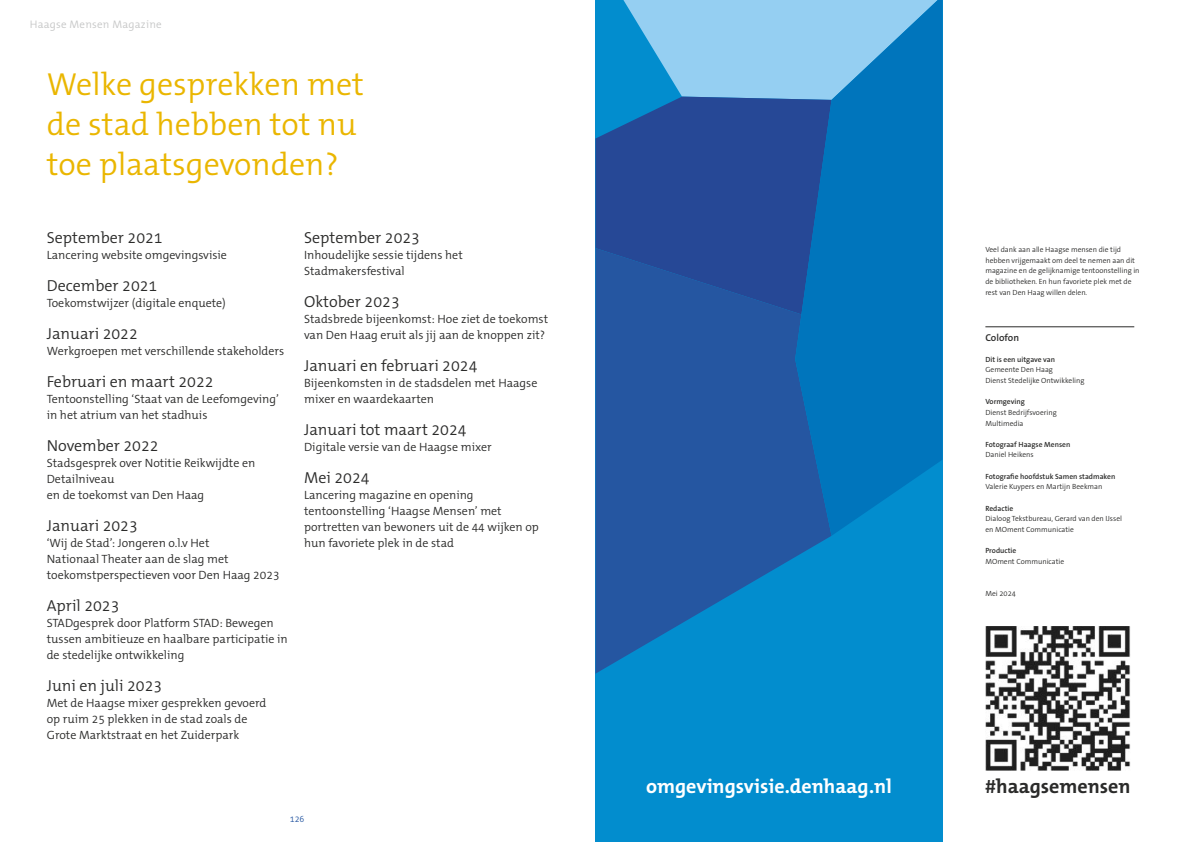
<style>
.page{position:relative;width:1191px;height:842px;background:#fff}
.page>*{position:absolute;margin:0;border:0;box-sizing:border-box;transform-origin:0 0}
.t1{font:300 32px/40px "The Mix B W4";color:#eab600}
.t2{font:700 20px "The Mix B W7";color:#fff}
.t3{font:700 20px "The Mix B W7";color:#2b2b2a}
.t4{font:300 16px "The Mix B W4";color:#2b2b2a}
.t5{font:300 12px/16px "The Mix B W4";color:#2b2b2a}
.t6{font:300 11px "The Mix B W4";letter-spacing:.02em;color:#c6c7c7}
.t7{font:600 10px "The Sans B W6";color:#2b2b2a}
.t8{font:300 9px "The Mix B W4";color:#2556a1}
.t9{font:300 7.5px/10.6px "The Sans B W4";color:#2b2b2a}
.t10{font:600 7.5px "The Sans B W6";color:#2b2b2a}
</style>
<div class="page">
<div style="left:595px;top:0;width:347px;height:842px;background:#028dce"></div>
<svg style="left:623px;top:0;width:172px;height:97px"></svg>
<div style="left:595px;top:97px;width:200px;height:151px;background:#264896"></div>
<svg style="left:595px;top:248px;width:236px;height:418px;fill:#2556a1"></svg>
<svg style="left:795px;top:0;width:147px;height:536px;background:#147cbf"></svg>
<img style="left:985px;top:626px;width:145px;height:145px">
<hr style="left:985px;top:327px;width:149px;height:1px;background:#2b2b2a">
<p class="t6" style="left:30px;top:18px;width:133px">Haagse Mensen Magazine</p>
<h1 class="t1" style="left:47px;top:64px;width:319px">Welke gesprekken met de stad hebben tot nu toe plaatsgevonden?</h1>
<h3 class="t4" style="left:47px;top:227px;width:117px">September 2021</h3>
<p class="t5" style="left:47px;top:247px;width:182px">Lancering website omgevingsvisie</p>
<h3 class="t4" style="left:47px;top:275px;width:112px">December 2021</h3>
<p class="t5" style="left:47px;top:295px;width:181px">Toekomstwijzer (digitale enquete)</p>
<h3 class="t4" style="left:47px;top:323px;width:93px">Januari 2022</h3>
<p class="t5" style="left:47px;top:343px;width:239px">Werkgroepen met verschillende stakeholders</p>
<h3 class="t4" style="left:47px;top:371px;width:168px">Februari en maart 2022</h3>
<p class="t5" style="left:47px;top:391px;width:233px">Tentoonstelling ‘Staat van de Leefomgeving’ in het atrium van het stadhuis</p>
<h3 class="t4" style="left:47px;top:435px;width:113px">November 2022</h3>
<p class="t5" style="left:47px;top:455px;width:210px">Stadsgesprek over Notitie Reikwijdte en<br>Detailniveau<br>en de toekomst van Den Haag</p>
<h3 class="t4" style="left:47px;top:515px;width:93px">Januari 2023</h3>
<p class="t5" style="left:47px;top:535px;width:234px">‘Wij de Stad’: Jongeren o.l.v Het<br>Nationaal Theater aan de slag met toekomstperspectieven voor Den Haag 2023</p>
<h3 class="t4" style="left:47px;top:595px;width:74px">April 2023</h3>
<p class="t5" style="left:47px;top:615px;width:242px">STADgesprek door Platform STAD: Bewegen tussen ambitieuze en haalbare participatie in de stedelijke ontwikkeling</p>
<h3 class="t4" style="left:47px;top:675px;width:117px">Juni en juli 2023</h3>
<p class="t5" style="left:47px;top:695px;width:221px">Met de Haagse mixer gesprekken gevoerd op ruim 25 plekken in de stad zoals de<br>Grote Marktstraat en het Zuiderpark</p>
<h3 class="t4" style="left:304px;top:227px;width:117px">September 2023</h3>
<p class="t5" style="left:304px;top:247px;width:160px">Inhoudelijke sessie tijdens het<br>Stadmakersfestival</p>
<h3 class="t4" style="left:304px;top:291px;width:97px">Oktober 2023</h3>
<p class="t5" style="left:304px;top:311px;width:246px">Stadsbrede bijeenkomst: Hoe ziet de toekomst van Den Haag eruit als jij aan de knoppen zit?</p>
<h3 class="t4" style="left:304px;top:355px;width:175px">Januari en februari 2024</h3>
<p class="t5" style="left:304px;top:375px;width:235px">Bijeenkomsten in de stadsdelen met Haagse mixer en waardekaarten</p>
<h3 class="t4" style="left:304px;top:419px;width:164px">Januari tot maart 2024</h3>
<p class="t5" style="left:304px;top:439px;width:189px">Digitale versie van de Haagse mixer</p>
<h3 class="t4" style="left:304px;top:467px;width:67px">Mei 2024</h3>
<p class="t5" style="left:304px;top:487px;width:236px">Lancering magazine en opening tentoonstelling ‘Haagse Mensen’ met portretten van bewoners uit de 44 wijken op hun favoriete plek in de stad</p>
<p class="t8" style="left:290px;top:813px;width:16px">126</p>
<p class="t9" style="left:985px;top:244px;width:156px">Veel dank aan alle Haagse mensen die tĳd hebben vrĳgemaakt om deel te nemen aan dit magazine en de gelĳknamige tentoonstelling in de bibliotheken. En hun favoriete plek met de rest van Den Haag willen delen.</p>
<p class="t7" style="left:985px;top:331px;width:35px">Colofon</p>
<p class="t10" style="left:985px;top:354px;width:71px">Dit is een uitgave van</p>
<p class="t9" style="left:985px;top:365px;width:101px">Gemeente Den Haag<br>Dienst Stedelĳke Ontwikkeling</p>
<p class="t10" style="left:985px;top:397px;width:41px">Vormgeving</p>
<p class="t9" style="left:985px;top:407px;width:73px">Dienst Bedrĳfsvoering<br>Multimedia</p>
<p class="t10" style="left:985px;top:439px;width:86px">Fotograaf Haagse Mensen</p>
<p class="t9" style="left:985px;top:450px;width:50px">Daniel Heikens</p>
<p class="t10" style="left:985px;top:471px;width:131px">Fotogra e hoofdstuk Samen stadmaken</p>
<p class="t9" style="left:985px;top:481px;width:119px">Valerie Kuypers en Martĳn Beekman</p>
<p class="t10" style="left:985px;top:503px;width:29px">Redactie</p>
<p class="t9" style="left:985px;top:513px;width:138px">Dialoog Tekstbureau, Gerard van den IJssel en MOment Communicatie</p>
<p class="t10" style="left:985px;top:546px;width:32px">Productie</p>
<p class="t9" style="left:985px;top:556px;width:80px">MOment Communicatie</p>
<p class="t9" style="left:985px;top:588px;width:32px">Mei 2024</p>
<h2 class="t2" style="left:646px;top:773px;width:247px">omgevingsvisie.denhaag.nl</h2>
<h2 class="t3" style="left:985px;top:773px;width:147px">#haagsemensen</h2>
</div>
